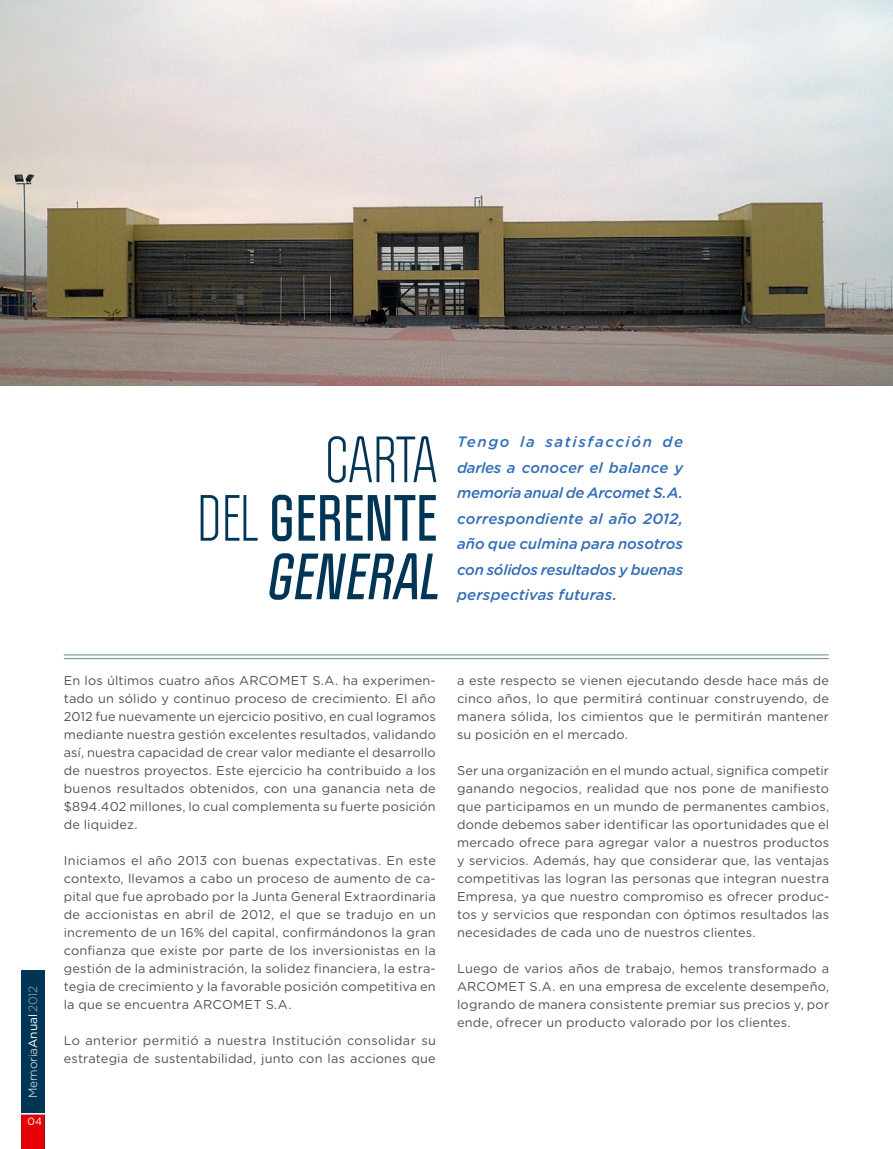
<style>
.page{position:relative;width:893px;height:1149px;background:#fff}
.page>*{position:absolute;margin:0;border:0;box-sizing:border-box;transform-origin:0 0}
.t1{font:57px/58.5px "Politica";color:#003555;text-align:right}
.t2{font:italic 500 15px/25.5px "Gotham Rounded";letter-spacing:-.015em;color:#336eb6;text-align:justify}
.t3{font:12.75px/18px "Gotham Rounded";letter-spacing:.015em;color:#504f53;text-align:justify}
.t4{font:300 12px "Gotham Rounded";letter-spacing:-.015em;color:#fff}
.t5{font:10.5px "Gotham Rounded";color:#fff}
.s1{font-weight:700}
.s2{font-weight:700;font-style:italic}
.s3{font-weight:400}
.s4{color:#aab3c4}
</style>
<div class="page">
<div style="left:21px;top:969px;width:24px;height:179px;background:#003555"></div>
<svg style="left:21px;top:1114px;width:24px;height:34px"></svg>
<hr style="left:21px;top:1112px;width:24px;height:2px;background:#fff">
<hr style="left:64px;top:658px;width:765px;height:1px;background:#003555">
<hr style="left:64px;top:654px;width:765px;height:1px;background:#003555">
<img style="left:0;top:0;width:893px;height:385px">
<h1 class="t1" style="left:197px;top:431px;width:242px">CARTA<br>DEL <span class="s1">GERENTE<br></span><span class="s2">GENERAL</span></h1>
<p class="t2" style="left:457px;top:428px;width:228px">Tengo la satisfacción de darles a conocer el balance y memoria anual de Arcomet S.A. correspondiente al año 2012, año que culmina para nosotros con sólidos resultados y buenas perspectivas futuras.</p>
<p class="t4" style="left:25px;top:1097px;width:113px;rotate:-90deg">Memoria<span class="s3">Anual</span> <span class="s4">2012</span></p>
<p class="t5" style="left:27px;top:1113px;width:16px">04</p>
<p class="t3" style="left:64px;top:670px;width:374px">En los últimos cuatro años ARCOMET S.A. ha experimen&shy;tado un sólido y continuo proceso de crecimiento. El año 2012 fue nuevamente un ejercicio positivo, en cual logramos mediante nuestra gestión excelentes resultados, validando así, nuestra capacidad de crear valor mediante el desarrollo de nuestros proyectos. Este ejercicio ha contribuido a los buenos resultados obtenidos, con una ganancia neta de $894.402 millones, lo cual complementa su fuerte posición de liquidez.</p>
<p class="t3" style="left:64px;top:850px;width:374px">Iniciamos el año 2013 con buenas expectativas. En este contexto, llevamos a cabo un proceso de aumento de ca&shy;pital que fue aprobado por la Junta General Extraordinaria de accionistas en abril de 2012, el que se tradujo en un incremento de un 16% del capital, confirmándonos la gran confianza que existe por parte de los inversionistas en la gestión de la administración, la solidez financiera, la estra&shy;tegia de crecimiento y la favorable posición competitiva en la que se encuentra ARCOMET S.A.</p>
<p class="t3" style="left:64px;top:1030px;width:374px">Lo anterior permitió a nuestra Institución consolidar su estrategia de sustentabilidad, junto con las acciones que</p>
<p class="t3" style="left:457px;top:670px;width:373px">a este respecto se vienen ejecutando desde hace más de cinco años, lo que permitirá continuar construyendo, de manera sólida, los cimientos que le permitirán mantener su posición en el mercado.</p>
<p class="t3" style="left:457px;top:760px;width:374px">Ser una organización en el mundo actual, significa competir ganando negocios, realidad que nos pone de manifiesto que participamos en un mundo de permanentes cambios, donde debemos saber identificar las oportunidades que el mercado ofrece para agregar valor a nuestros productos y servicios. Además, hay que considerar que, las ventajas competitivas las logran las personas que integran nuestra Empresa, ya que nuestro compromiso es ofrecer produc&shy;tos y servicios que respondan con óptimos resultados las necesidades de cada uno de nuestros clientes.</p>
<p class="t3" style="left:457px;top:958px;width:374px">Luego de varios años de trabajo, hemos transformado a ARCOMET S.A. en una empresa de excelente desempeño, logrando de manera consistente premiar sus precios y, por ende, ofrecer un producto valorado por los clientes.</p>
</div>
